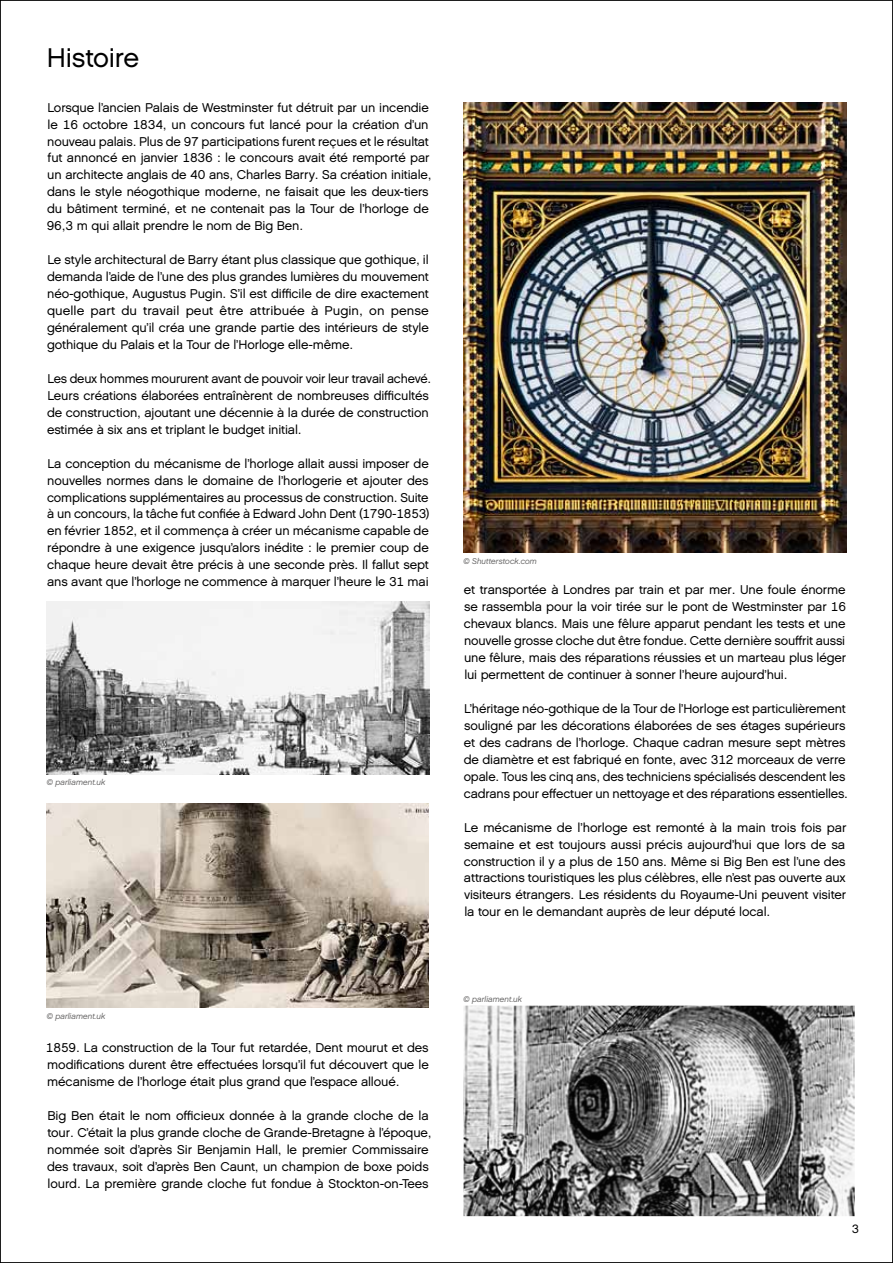
<style>
.page{position:relative;width:893px;height:1263px;background:#fff}
.page>*{position:absolute;margin:0;border:0;box-sizing:border-box;transform-origin:0 0}
.t1{font:27px "LEGO Chalet 60";letter-spacing:-.01em;color:#000}
.t2{font:12.75px/17px "LEGO Chalet 60";letter-spacing:-.01em;color:#000;text-align:justify}
.t3{font:12px "LEGO Chalet 60";color:#000}
.t4{font:italic 8.25px "LEGO Chalet 60";letter-spacing:-.01em;color:#6b6a6a}
</style>
<div class="page">
<img style="left:463px;top:102px;width:383px;height:451px">
<img style="left:47px;top:602px;width:382px;height:172px">
<img style="left:47px;top:804px;width:382px;height:204px">
<img style="left:463px;top:1006px;width:392px;height:210px">
<h1 class="t1" style="left:47px;top:41px;width:94px">Histoire</h1>
<p class="t2" style="left:47px;top:99px;width:386px;text-align:left">Lorsque l’ancien Palais de Westminster fut détruit par un incendie le 16 octobre 1834, un concours fut lancé pour la création d’un nouveau palais. Plus de 97 participations furent reçues et le résultat fut annoncé en janvier 1836 : le concours avait été remporté par un architecte anglais de 40 ans, Charles Barry. Sa création initiale, dans le style néogothique moderne, ne faisait que les deux-tiers du bâtiment terminé, et ne contenait pas la Tour de l’horloge de 96,3 m qui allait prendre le nom de Big Ben.</p>
<p class="t2" style="left:47px;top:251px;width:383px">Le style architectural de Barry étant plus classique que gothique, il demanda l’aide de l’une des plus grandes lumières du mouvement néo-gothique, Augustus Pugin. S’il est difficile de dire exactement quelle part du travail peut être attribuée à Pugin, on pense généralement qu’il créa une grande partie des intérieurs de style gothique du Palais et la Tour de l’Horloge elle-même.</p>
<p class="t2" style="left:47px;top:370px;width:386px;text-align:left">Les deux hommes moururent avant de pouvoir voir leur travail achevé.<br>Leurs créations élaborées entraînèrent de nombreuses difficultés de construction, ajoutant une décennie à la durée de construction estimée à six ans et triplant le budget initial.</p>
<p class="t2" style="left:47px;top:455px;width:384px">La conception du mécanisme de l’horloge allait aussi imposer de nouvelles normes dans le domaine de l’horlogerie et ajouter des complications supplémentaires au processus de construction. Suite à un concours, la tâche fut confiée à Edward John Dent (1790-1853) en février 1852, et il commença à créer un mécanisme capable de répondre à une exigence jusqu’alors inédite : le premier coup de chaque heure devait être précis à une seconde près. Il fallut sept ans avant que l’horloge ne commence à marquer l’heure le 31 mai</p>
<p class="t4" style="left:47px;top:777px;width:60px">© parliament.uk</p>
<p class="t4" style="left:47px;top:1011px;width:60px">© parliament.uk</p>
<p class="t2" style="left:46px;top:1039px;width:384px">1859. La construction de la Tour fut retardée, Dent mourut et des modifications durent être effectuées lorsqu’il fut découvert que le mécanisme de l’horloge était plus grand que l’espace alloué.</p>
<p class="t2" style="left:47px;top:1107px;width:386px;text-align:left">Big Ben était le nom officieux donnée à la grande cloche de la tour. C’était la plus grande cloche de Grande-Bretagne à l’époque, nommée soit d’après Sir Benjamin Hall, le premier Commissaire des travaux, soit d’après Ben Caunt, un champion de boxe poids lourd. La première grande cloche fut fondue à Stockton-on-Tees</p>
<p class="t4" style="left:463px;top:556px;width:75px">© Shutterstock.com</p>
<p class="t2" style="left:464px;top:581px;width:384px">et transportée à Londres par train et par mer. Une foule énorme se rassembla pour la voir tirée sur le pont de Westminster par 16 chevaux blancs. Mais une fêlure apparut pendant les tests et une nouvelle grosse cloche dut être fondue. Cette dernière souffrit aussi une fêlure, mais des réparations réussies et un marteau plus léger lui permettent de continuer à sonner l’heure aujourd’hui.</p>
<p class="t2" style="left:464px;top:700px;width:386px;text-align:left">L’héritage néo-gothique de la Tour de l’Horloge est particulièrement souligné par les décorations élaborées de ses étages supérieurs et des cadrans de l’horloge. Chaque cadran mesure sept mètres de diamètre et est fabriqué en fonte, avec 312 morceaux de verre opale. Tous les cinq ans, des techniciens spécialisés descendent les cadrans pour effectuer un nettoyage et des réparations essentielles.</p>
<p class="t2" style="left:464px;top:819px;width:384px">Le mécanisme de l’horloge est remonté à la main trois fois par semaine et est toujours aussi précis aujourd’hui que lors de sa construction il y a plus de 150 ans. Même si Big Ben est l’une des attractions touristiques les plus célèbres, elle n’est pas ouverte aux visiteurs étrangers. Les résidents du Royaume-Uni peuvent visiter la tour en le demandant auprès de leur député local.</p>
<p class="t4" style="left:463px;top:994px;width:60px">© parliament.uk</p>
<p class="t3" style="left:852px;top:1222px;width:9px">3</p>
</div>
